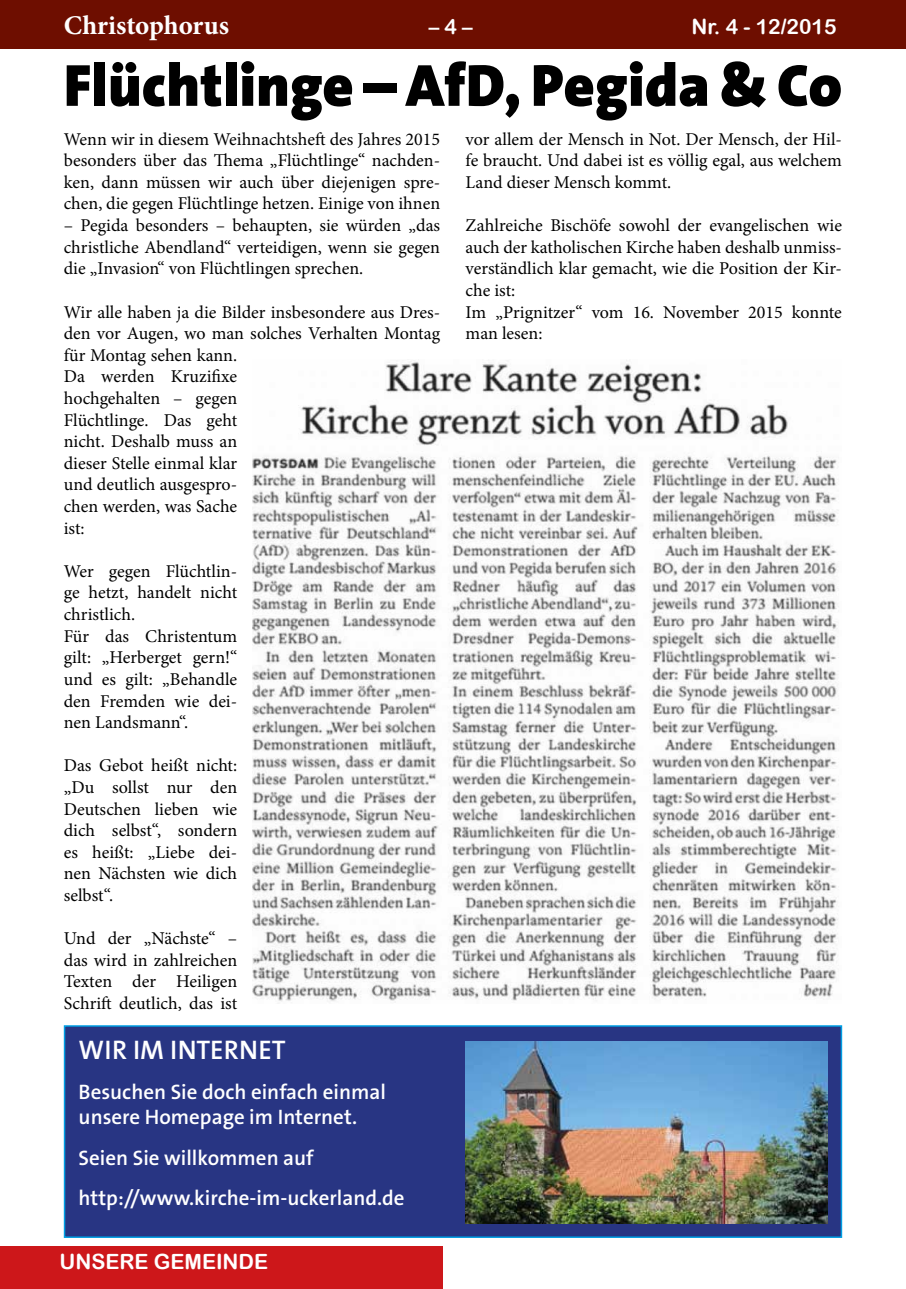
<style>
.page{position:relative;width:906px;height:1289px;background:#fff}
.page>*{position:absolute;margin:0;border:0;box-sizing:border-box;transform-origin:0 0}
.t1{font:900 60px "SPD The Sans";color:#000}
.t2{font:700 27px "Minion Pro";color:#fff}
.t3{font:600 27px "SPD The Sans";color:#fff}
.t4{font:600 21px/25.2px "SPD The Sans";color:#fff}
.t5{font:21px "Arial Rounded MT Bold";color:#fff}
.t6{font:18px/21.6px "Minion Pro";color:#000;text-align:justify}
</style>
<div class="page">
<div style="left:0;top:0;width:906px;height:49px;background:#6e0e00"></div>
<div style="left:0;top:1246px;width:442px;height:42px;background:#cd171a"></div>
<img style="left:252px;top:360px;width:587px;height:642px">
<div style="left:64px;top:1025px;width:778px;height:212px;background:#283583;border:2px solid #009fe3"></div>
<img style="left:466px;top:1041px;width:361px;height:182px">
<h2 class="t2" style="left:64px;top:7px;width:167px">Christophorus</h2>
<p class="t5" style="left:429px;top:14px;width:45px">– 4 –</p>
<p class="t5" style="left:691px;top:14px;width:147px">NR. 4 - 12/2015</p>
<h1 class="t1" style="left:64px;top:53px;width:780px">Flüchtlinge – AfD, Pegida &amp; Co</h1>
<p class="t6" style="left:64px;top:128px;width:378px">Wenn wir in diesem Weihnachtsheft des Jahres 2015 besonders über das Thema „Flüchtlinge“ nachden&shy;ken, dann müssen wir auch über diejenigen spre&shy;chen, die gegen Flüchtlinge hetzen. Einige von ihnen</p>
<p class="t6" style="left:64px;top:214px;width:378px">– Pegida besonders – behaupten, sie würden „das christliche Abendland“ verteidigen, wenn sie gegen die „Invasion“ von Flüchtlingen sprechen.</p>
<p class="t6" style="left:64px;top:301px;width:378px;text-align:left">Wir alle haben ja die Bilder insbesondere aus Dres&shy;den vor Augen, wo man solches Verhalten Montag für Montag sehen kann.<br>Da werden Kruzifixe<br>hochgehalten – gegen<br>Flüchtlinge. Das geht<br>nicht. Deshalb muss an<br>dieser Stelle einmal klar<br>und deutlich ausgespro-<br>chen werden, was Sache<br>ist:</p>
<p class="t6" style="left:64px;top:560px;width:175px;text-align:left">Wer gegen Flüchtlin&shy;ge hetzt, handelt nicht christlich.<br>Für das Christentum gilt: „Herberget gern!“ und es gilt: „Behandle den Fremden wie dei&shy;nen Landsmann“.</p>
<p class="t6" style="left:64px;top:754px;width:175px">Das Gebot heißt nicht: „Du sollst nur den Deutschen lieben wie dich selbst“, sondern es heißt: „Liebe dei&shy;nen Nächsten wie dich selbst“.</p>
<p class="t6" style="left:64px;top:927px;width:175px">Und der „Nächste“ – das wird in zahlreichen Texten der Heiligen Schrift deutlich, das ist</p>
<p class="t6" style="left:465px;top:128px;width:378px">vor allem der Mensch in Not. Der Mensch, der Hil&shy;fe braucht. Und dabei ist es völlig egal, aus welchem Land dieser Mensch kommt.</p>
<p class="t6" style="left:465px;top:214px;width:378px;text-align:left">Zahlreiche Bischöfe sowohl der evangelischen wie auch der katholischen Kirche haben deshalb unmiss&shy;verständlich klar gemacht, wie die Position der Kir&shy;che ist:<br>Im „Prignitzer“ vom 16. November 2015 konnte man lesen:</p>
<h2 class="t3" style="left:79px;top:1035px;width:209px">WIR IM INTERNET</h2>
<p class="t4" style="left:79px;top:1080px;width:309px">Besuchen Sie doch einfach einmal unsere Homepage im Internet.</p>
<p class="t4" style="left:79px;top:1138px;width:327px;line-height:40.2px">Seien Sie willkommen auf http://www.kirche-im-uckerland.de</p>
<p class="t5" style="left:60px;top:1248px;width:32px">UNSERE</p>
<p class="t5" style="left:154px;top:1248px;width:32px">GEMEINDE</p>
</div>
